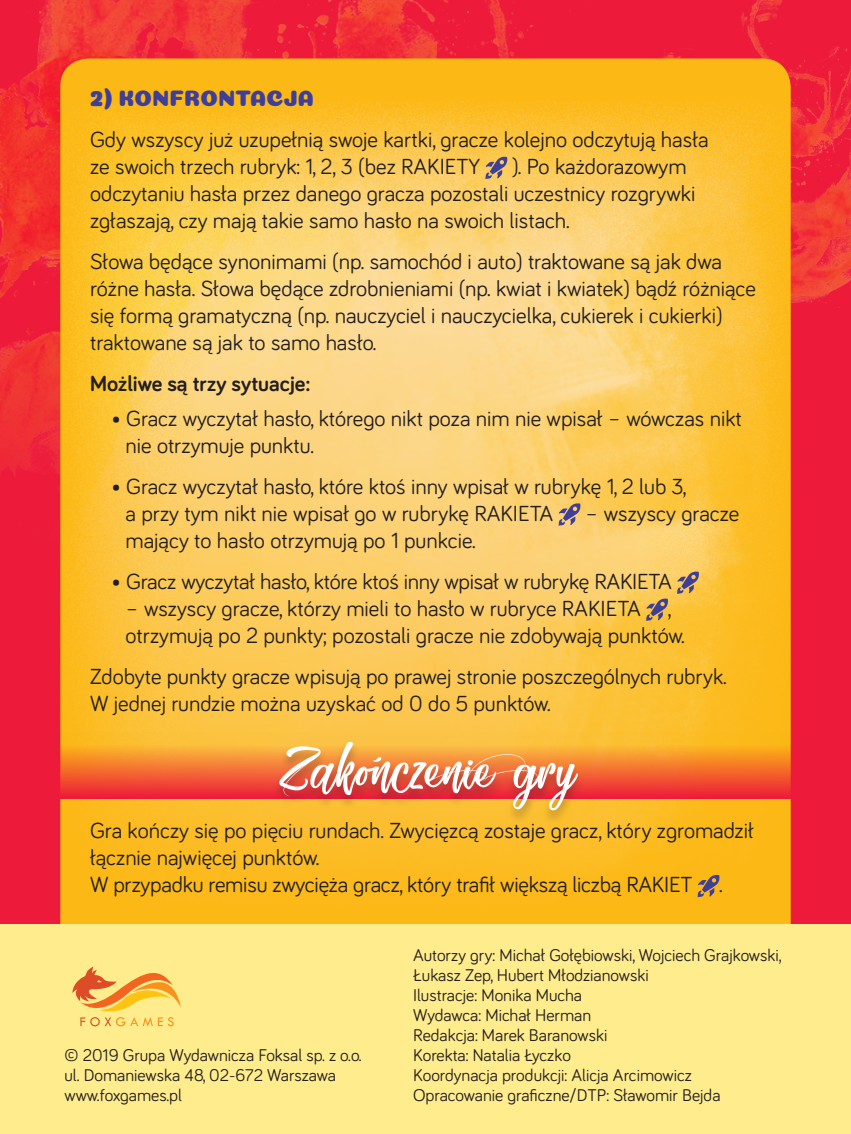
<style>
.page{position:relative;width:851px;height:1134px;background:#fff}
.page>*{position:absolute;margin:0;border:0;box-sizing:border-box;transform-origin:0 0}
.t1{font:77.5px "Moving Skate";letter-spacing:.01em;color:#fff}
.t2{font:22.5px/27px "Bariol";color:#231f20}
.t3{font:700 22.5px "Bariol";color:#231f20}
.t4{font:22.5px "Coiny";color:#3e3f99}
.t5{font:17.5px/20px "Bariol";color:#231f20}
</style>
<div class="page">
<div style="left:0;top:0;width:850px;height:1134px;background:#ed1a3a"></div>
<img style="left:0;top:0;width:491px;height:493px">
<img style="left:491px;top:0;width:359px;height:394px">
<div style="left:60px;top:58px;width:730px;height:975px;background:#fcb814;border-radius:28px"></div>
<img style="left:60px;top:101px;width:730px;height:824px">
<div style="left:0;top:925px;width:850px;height:209px;background:#ffec8c"></div>
<svg style="left:697px;top:875px;width:22px;height:22px"></svg>
<svg style="left:60px;top:732px;width:731px;height:67px;background:#f58032"></svg>
<div style="left:272px;top:741px;width:312px;height:83px;background:#231f20;opacity:.32"></div>
<svg style="left:485px;top:157px;width:22px;height:22px"></svg>
<svg style="left:558px;top:503px;width:22px;height:23px"></svg>
<svg style="left:676px;top:571px;width:22px;height:23px"></svg>
<svg style="left:646px;top:598px;width:22px;height:23px"></svg>
<svg style="left:72px;top:966px;width:109px;height:60px"></svg>
<p class="t4" style="left:90px;top:85px;width:225px">2) KONFRONTACJA</p>
<p class="t2" style="left:90px;top:125px;width:620px">Gdy wszyscy już uzupełnią swoje kartki, gracze kolejno odczytują hasła ze swoich trzech rubryk: 1, 2, 3 (bez RAKIETY</p>
<p class="t2" style="left:90px;top:152px;width:606px;text-indent:422px">). Po każdorazowym odczytaniu hasła przez danego gracza pozostali uczestnicy rozgrywki zgłaszają, czy mają takie samo hasło na swoich listach.</p>
<p class="t2" style="left:90px;top:247px;width:667px">Słowa będące synonimami (np. samochód i auto) traktowane są jak dwa różne hasła. Słowa będące zdrobnieniami (np. kwiat i kwiatek) bądź różniące się formą gramatyczną (np. nauczyciel i nauczycielka, cukierek i cukierki) traktowane są jak to samo hasło.</p>
<p class="t3" style="left:90px;top:368px;width:222px">Możliwe są trzy sytuacje:</p>
<p class="t2" style="left:125px;top:404px;width:617px;text-indent:-14px">• Gracz wyczytał hasło, którego nikt poza nim nie wpisał – wówczas nikt nie otrzymuje punktu.</p>
<p class="t2" style="left:125px;top:472px;width:562px;text-indent:-14px">• Gracz wyczytał hasło, które ktoś inny wpisał w rubrykę 1, 2 lub 3, a przy tym nikt nie wpisał go w rubrykę RAKIETA</p>
<p class="t2" style="left:585px;top:499px;width:155px">– wszyscy gracze</p>
<p class="t2" style="left:125px;top:526px;width:352px">mający to hasło otrzymują po 1 punkcie.</p>
<p class="t2" style="left:111px;top:567px;width:562px">• Gracz wyczytał hasło, które ktoś inny wpisał w rubrykę RAKIETA</p>
<p class="t2" style="left:125px;top:594px;width:560px">– wszyscy gracze, którzy mieli to hasło w rubryce RAKIETA , otrzymują po 2 punkty; pozostali gracze nie zdobywają punktów.</p>
<p class="t2" style="left:90px;top:662px;width:638px">Zdobyte punkty gracze wpisują po prawej stronie poszczególnych rubryk.<br>W jednej rundzie można uzyskać od 0 do 5 punktów.</p>
<h1 class="t1" style="left:277px;top:735px;width:299px">Zakonczeniegry</h1>
<h1 class="t1" style="left:372px;top:735px;width:11px">´</h1>
<p class="t2" style="left:90px;top:816px;width:665px">Gra kończy się po pięciu rundach. Zwycięzcą zostaje gracz, który zgromadził łącznie najwięcej punktów.<br>W przypadku remisu zwycięża gracz, który trafił większą liczbą RAKIET .</p>
<p class="t5" style="left:64px;top:1044px;width:298px">© 2019 Grupa Wydawnicza Foksal sp. z o.o. ul. Domaniewska 48, 02-672 Warszawa www.foxgames.pl</p>
<p class="t5" style="left:413px;top:944px;width:370px">Autorzy gry: Michał Gołębiowski, Wojciech Grajkowski, Łukasz Zep, Hubert Młodzianowski<br>Ilustracje: Monika Mucha<br>Wydawca: Michał Herman<br>Redakcja: Marek Baranowski<br>Korekta: Natalia Łyczko<br>Koordynacja produkcji: Alicja Arcimowicz Opracowanie graficzne/DTP: Sławomir Bejda</p>
</div>
